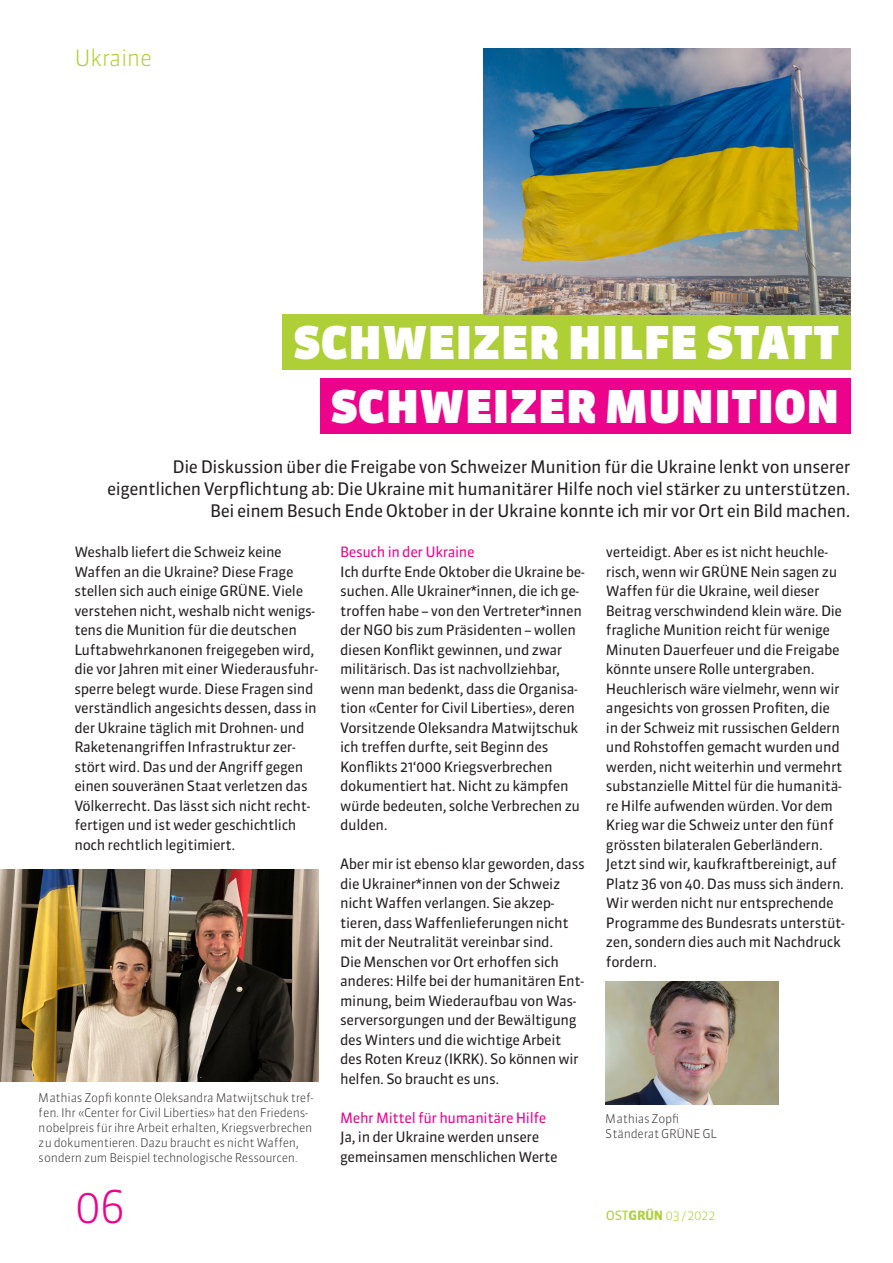
<style>
.page{position:relative;width:893px;height:1263px;background:#fff}
.page>*{position:absolute;margin:0;border:0;box-sizing:border-box;transform-origin:0 0}
.t1{font:900 45px "Sanuk OT";letter-spacing:.01em;color:#fff}
.t2{font:300 45px "Sanuk OT";color:#ed028c}
.t3{font:300 22.5px "Sanuk OT";letter-spacing:-.025em;color:#aed036}
.t4{font:17.25px/22.2px "Sanuk OT";letter-spacing:-.025em;color:#231f20;text-align:right}
.t5{font:14.25px/19.5px "Sanuk OT";letter-spacing:-.025em;color:#231f20}
.t6{font:14.25px "Sanuk OT";letter-spacing:-.025em;color:#ed028c}
.t7{font:300 12.75px "Sanuk OT";color:#aed036}
.t8{font:300 12px/15px "Sanuk OT";letter-spacing:-.025em;color:#231f20}
.s1{font-weight:400}
.s2{font-weight:700}
</style>
<div class="page">
<img style="left:0;top:869px;width:319px;height:212px">
<img style="left:606px;top:981px;width:172px;height:123px">
<div style="left:320px;top:378px;width:530px;height:56px;background:#ed028c"></div>
<div style="left:282px;top:315px;width:568px;height:55px;background:#aed036"></div>
<img style="left:483px;top:49px;width:367px;height:266px">
<p class="t3" style="left:74px;top:44px;width:79px">Ukraine</p>
<p class="t1" style="left:294px;top:314px;width:547px">SCHWEIZER HILFE STATT</p>
<p class="t1" style="left:331px;top:378px;width:510px">SCHWEIZER MUNITION</p>
<p class="t4" style="left:107px;top:455px;width:745px">Die Diskussion über die Freigabe von Schweizer Munition für die Ukraine lenkt von unserer eigentlichen Verpflichtung ab: Die Ukraine mit humanitärer Hilfe noch viel stärker zu unterstützen.<br>Bei einem Besuch Ende Oktober in der Ukraine konnte ich mir vor Ort ein Bild machen.</p>
<p class="t6" style="left:340px;top:543px;width:136px">Besuch in der Ukraine</p>
<p class="t5" style="left:340px;top:562px;width:246px">Ich durfte Ende Oktober die Ukraine be&shy;suchen. Alle Ukrainer*innen, die ich ge&shy;troffen habe – von den Vertreter*innen der NGO bis zum Präsidenten – wollen diesen Konflikt gewinnen, und zwar militärisch. Das ist nachvollziehbar, wenn man bedenkt, dass die Organisa&shy;tion «Center for Civil Liberties», deren Vorsitzende Oleksandra Matwijtschuk</p>
<p class="t5" style="left:340px;top:737px;width:241px">ich treffen durfte, seit Beginn des<br>Konflikts 21‘000 Kriegsverbrechen dokumentiert hat. Nicht zu kämpfen würde bedeuten, solche Verbrechen zu dulden.</p>
<p class="t5" style="left:340px;top:854px;width:246px">Aber mir ist ebenso klar geworden, dass die Ukrainer*innen von der Schweiz nicht Waffen verlangen. Sie akzep&shy;tieren, dass Waffenlieferungen nicht mit der Neutralität vereinbar sind.<br>Die Menschen vor Ort erhoffen sich anderes: Hilfe bei der humanitären Ent&shy;minung, beim Wiederaufbau von Was&shy;serversorgungen und der Bewältigung des Winters und die wichtige Arbeit des Roten Kreuz (IKRK). So können wir helfen. So braucht es uns.</p>
<p class="t6" style="left:340px;top:1109px;width:208px">Mehr Mittel für humanitäre Hilfe</p>
<p class="t5" style="left:340px;top:1127px;width:219px">Ja, in der Ukraine werden unsere gemeinsamen menschlichen Werte</p>
<p class="t5" style="left:74px;top:542px;width:245px">Weshalb liefert die Schweiz keine Waffen an die Ukraine? Diese Frage stellen sich auch einige GRÜNE. Viele verstehen nicht, weshalb nicht wenigs&shy;tens die Munition für die deutschen Luftabwehrkanonen freigegeben wird, die vor Jahren mit einer Wiederausfuhr&shy;sperre belegt wurde. Diese Fragen sind verständlich angesichts dessen, dass in der Ukraine täglich mit Drohnen- und Raketenangriffen Infrastruktur zer&shy;stört wird. Das und der Angriff gegen einen souveränen Staat verletzen das Völkerrecht. Das lässt sich nicht recht&shy;fertigen und ist weder geschichtlich noch rechtlich legitimiert.</p>
<p class="t5" style="left:606px;top:542px;width:240px">verteidigt. Aber es ist nicht heuchle&shy;risch, wenn wir GRÜNE Nein sagen zu Waffen für die Ukraine, weil dieser Beitrag verschwindend klein wäre. Die fragliche Munition reicht für wenige Minuten Dauerfeuer und die Freigabe könnte unsere Rolle untergraben.<br>Heuchlerisch wäre vielmehr, wenn wir angesichts von grossen Profiten, die in der Schweiz mit russischen Geldern und Rohstoffen gemacht wurden und werden, nicht weiterhin und vermehrt substanzielle Mittel für die humanitä&shy;re Hilfe aufwenden würden. Vor dem Krieg war die Schweiz unter den fünf grössten bilateralen Geberländern.<br>Jetzt sind wir, kaufkraftbereinigt, auf Platz 36 von 40. Das muss sich ändern.<br>Wir werden nicht nur entsprechende Programme des Bundesrats unterstüt&shy;zen, sondern dies auch mit Nachdruck fordern.</p>
<p class="t8" style="left:39px;top:1090px;width:276px">Mathias Zopfi konnte Oleksandra Matwijtschuk tref&shy;fen. Ihr «Center for Civil Liberties» hat den Friedens&shy;nobelpreis für ihre Arbeit erhalten, Kriegsverbrechen zu dokumentieren. Dazu braucht es nicht Waffen, sondern zum Beispiel technologische Ressourcen.</p>
<p class="t8" style="left:606px;top:1111px;width:112px">Mathias Zopfi<br>Ständerat GRÜNE GL</p>
<p class="t2" style="left:74px;top:1179px;width:53px">06</p>
<p class="t7" style="left:606px;top:1207px;width:111px"><span class="s1">OST</span><span class="s2">GRÜN</span> 03 / 2022</p>
</div>
